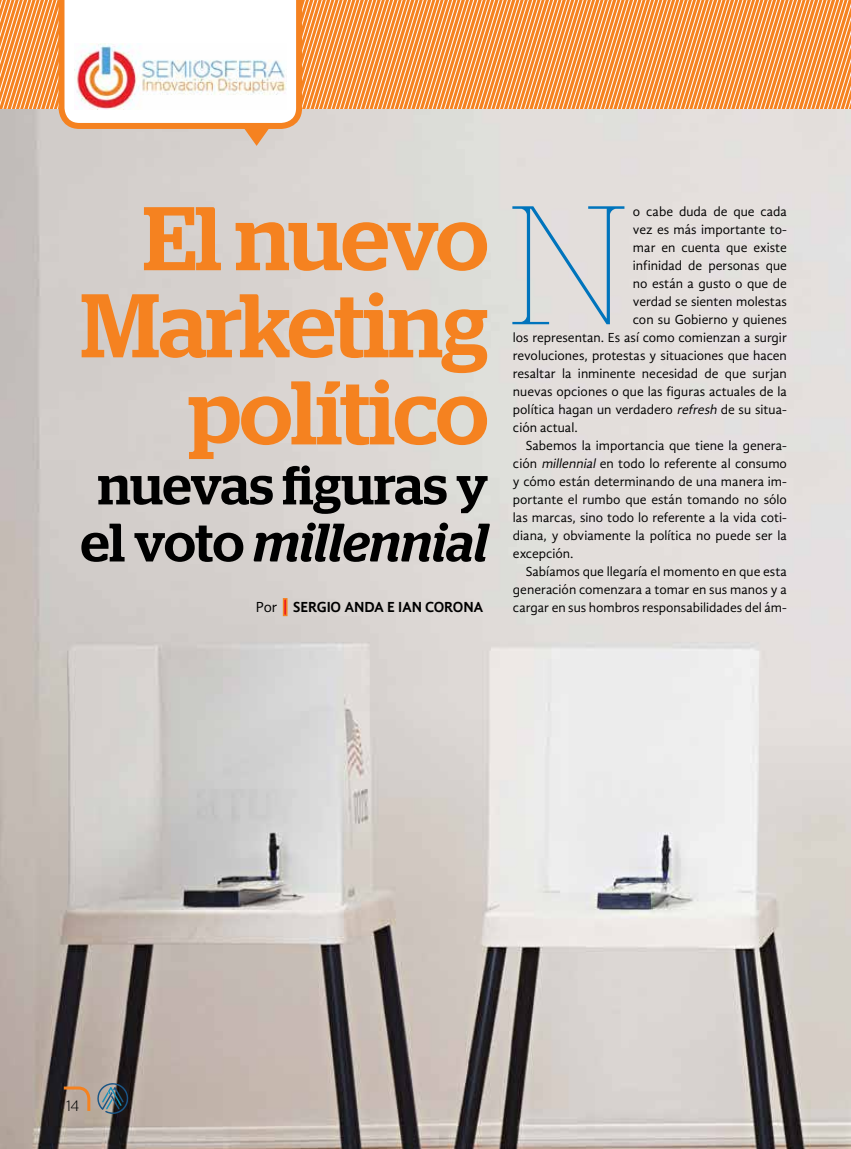
<style>
.page{position:relative;width:851px;height:1149px;background:#fff}
.page>*{position:absolute;margin:0;border:0;box-sizing:border-box;transform-origin:0 0}
.t1{font:100 168.45px "Stag";color:#0074bc}
.t2{font:500 90px/87px "Stag";letter-spacing:-.01em;color:#f58220;text-align:right}
.t3{font:500 54px/57px "Stag";letter-spacing:-.005em;color:#000;text-align:center}
.t4{font:700 15px "Gandhi Sans";letter-spacing:-.01em;color:#000}
.t5{font:300 15px "Stag Sans";color:#000}
.t6{font:13.5px "Gandhi Sans";color:#000}
.s1{font-style:italic}
.s2{font-weight:400}
</style>
<div class="page">
<img style="left:0;top:146px;width:850px;height:1002px">
<svg style="left:0;top:0;width:850px;height:146px"></svg>
<svg style="left:283px;top:598px;width:4px;height:18px"></svg>
<svg style="left:61px;top:1082px;width:67px;height:31px;background:#87807a"></svg>
<img style="left:74px;top:44px;width:212px;height:65px">
<h2 class="t2" style="left:81px;top:194px;width:409px">El nuevo<br>Marketing político</h2>
<h3 class="t3" style="left:81px;top:456px;width:409px">nuevas figuras y el voto <span class="s1">millennial</span></h3>
<p class="t4" style="left:256px;top:598px;width:229px"><span class="s2">Por</span> SERGIO ANDA E IAN CORONA</p>
<h1 class="t1" style="left:509px;top:172px;width:119px">N</h1>
<p class="t6" style="left:632px;top:204px;width:155px">o cabe duda de que cada</p>
<p class="t6" style="left:632px;top:222px;width:155px">vez es más importante to-</p>
<p class="t6" style="left:632px;top:240px;width:155px">mar en cuenta que existe</p>
<p class="t6" style="left:632px;top:258px;width:155px">infinidad de personas que</p>
<p class="t6" style="left:632px;top:276px;width:155px">no están a gusto o que de</p>
<p class="t6" style="left:632px;top:294px;width:155px">verdad se sienten molestas</p>
<p class="t6" style="left:632px;top:312px;width:155px">con su Gobierno y quienes</p>
<p class="t6" style="left:513px;top:330px;width:275px">los representan. Es así como comienzan a surgir</p>
<p class="t6" style="left:513px;top:348px;width:275px">revoluciones, protestas y situaciones que hacen</p>
<p class="t6" style="left:513px;top:366px;width:275px">resaltar la inminente necesidad de que surjan</p>
<p class="t6" style="left:513px;top:384px;width:275px">nuevas opciones o que las figuras actuales de la</p>
<p class="t6" style="left:513px;top:402px;width:275px">política hagan un verdadero <span class="s1">refresh</span> de su situa-</p>
<p class="t6" style="left:513px;top:420px;width:66px">ción actual.</p>
<p class="t6" style="left:525px;top:438px;width:263px">Sabemos la importancia que tiene la genera-</p>
<p class="t6" style="left:513px;top:456px;width:275px">ción <span class="s1">millennial</span> en todo lo referente al consumo</p>
<p class="t6" style="left:513px;top:474px;width:275px">y cómo están determinando de una manera im-</p>
<p class="t6" style="left:513px;top:492px;width:275px">portante el rumbo que están tomando no sólo</p>
<p class="t6" style="left:513px;top:510px;width:275px">las marcas, sino todo lo referente a la vida coti-</p>
<p class="t6" style="left:513px;top:528px;width:275px">diana, y obviamente la política no puede ser la</p>
<p class="t6" style="left:513px;top:546px;width:62px">excepción.</p>
<p class="t6" style="left:525px;top:564px;width:263px">Sabíamos que llegaría el momento en que esta</p>
<p class="t6" style="left:513px;top:582px;width:275px">generación comenzara a tomar en sus manos y a</p>
<p class="t6" style="left:513px;top:600px;width:275px">cargar en sus hombros responsabilidades del ám-</p>
<p class="t5" style="left:67px;top:1096px;width:14px">14</p>
</div>
